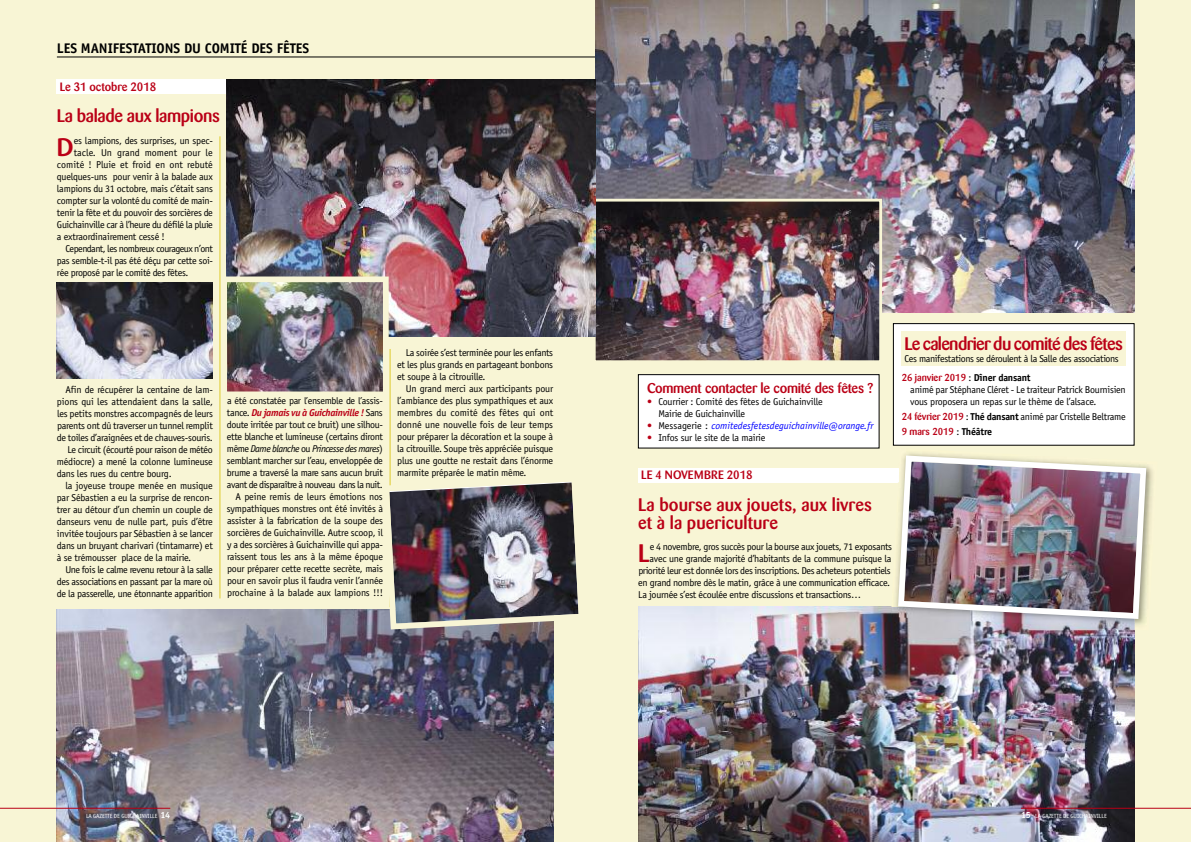
<style>
.page{position:relative;width:1191px;height:842px;background:#f8f5d5}
.page>*{position:absolute;margin:0;border:0;box-sizing:border-box;transform-origin:0 0}
.t1{font:500 25.1px "Barmeno";color:#ba0016}
.t2{font:500 18px/18px "Barmeno";letter-spacing:.005em;color:#ba0016}
.t3{font:500 18px "Barmeno";letter-spacing:-.04em;color:#ba0016}
.t4{font:500 18px "Barmeno";letter-spacing:-.02em;color:#ba0016}
.t5{font:700 14px "Officina Sans";letter-spacing:-.005em;color:#000}
.t6{font:500 14px "Barmeno";letter-spacing:-.02em;color:#ba0016}
.t7{font:500 12px "Barmeno";letter-spacing:.015em;color:#ba0016}
.t8{font:500 12px "Barmeno";letter-spacing:-.005em;color:#ba0016}
.t9{font:10px/12px "Officina Sans";letter-spacing:-.03em;color:#000}
.t10{font:10px "Officina Sans";letter-spacing:-.01em;color:#000}
.t11{font:10px "Officina Sans";color:#000}
.t12{font:italic 10px "Officina Sans";color:#00f}
.t13{font:500 10px "Barmeno";letter-spacing:-.005em;color:#ba0016}
.t14{font:10px "Officina Sans";letter-spacing:-.05em;color:#000}
.t15{font:6px "Officina Sans";letter-spacing:-.02em;color:#fff}
.s1{font-weight:700;font-style:italic;color:#ba0016}
.s2{font-style:italic}
.s3{color:#ba0016}
.s4{font-style:normal;color:#ba0016}
.s5{font-style:normal;color:#000}
.s6{font-family:"Officina Sans";font-weight:400;color:#000}
.s7{font-family:"Officina Sans";font-weight:700;color:#000}
.s8{font-family:"Barmeno";font-weight:500;color:#ba0016}
.s9{font-weight:700}
.s10{font-weight:700;font-size:9px}
</style>
<div class="page">
<div style="left:893px;top:324px;width:241px;height:121px;background:#fff"></div>
<div style="left:893px;top:323px;width:241px;height:122px;border:1px solid #000"></div>
<div style="left:901px;top:332px;width:224px;height:34px;background:#f8f5d5"></div>
<div style="left:638px;top:468px;width:261px;height:14px;background:#fff"></div>
<hr style="left:57px;top:57px;width:538px;height:1px;background:#000">
<div style="left:57px;top:80px;width:281px;height:14px;background:#fff"></div>
<div style="left:638px;top:375px;width:241px;height:73px;background:#fff"></div>
<div style="left:638px;top:374px;width:241px;height:74px;border:1px solid #000"></div>
<img style="left:638px;top:607px;width:496px;height:235px">
<hr style="left:220px;top:136px;width:1px;height:462px;background:#decb2d">
<hr style="left:390px;top:349px;width:1px;height:258px;background:#decb2d">
<img style="left:57px;top:282px;width:156px;height:96px">
<img style="left:595px;top:0;width:539px;height:312px">
<img style="left:57px;top:610px;width:496px;height:232px">
<img style="left:597px;top:203px;width:281px;height:156px">
<div style="left:593px;top:199px;width:289px;height:164px;border:3px solid #f8f5d5"></div>
<img style="left:227px;top:80px;width:369px;height:256px">
<img style="left:380px;top:473px;width:199px;height:159px">
<img style="left:891px;top:467px;width:262px;height:163px">
<img style="left:891px;top:607px;width:243px;height:23px">
<img style="left:895px;top:452px;width:254px;height:170px">
<hr style="left:1021px;top:808px;width:170px;height:1px;background:#ba0016">
<hr style="left:0;top:808px;width:170px;height:1px;background:#ba0016">
<img style="left:228px;top:283px;width:154px;height:107px">
<div style="left:221px;top:276px;width:168px;height:121px;border:6px solid #f8f5d5"></div>
<h3 class="t5" style="left:57px;top:43px;width:254px">LES MANIFESTATIONS DU COMITÉ DES FÊTES</h3>
<p class="t8" style="left:60px;top:82px;width:98px">Le 31 octobre 2018</p>
<h2 class="t4" style="left:57px;top:108px;width:165px">La balade aux lampions</h2>
<h1 class="t1" style="left:57px;top:136px;width:18px">D</h1>
<p class="t9" style="left:74px;top:135px;width:141px">es lampions, des surprises, un spec-</p>
<p class="t11" style="left:74px;top:148px;width:141px">tacle. Un grand moment pour le</p>
<p class="t11" style="left:57px;top:160px;width:157px">comité ! Pluie et froid en ont rebuté</p>
<p class="t9" style="left:57px;top:171px;width:157px">quelques-uns pour venir à la balade aux</p>
<p class="t9" style="left:57px;top:183px;width:157px">lampions du 31 octobre, mais c’était sans</p>
<p class="t9" style="left:57px;top:195px;width:157px">compter sur la volonté du comité de main-</p>
<p class="t9" style="left:57px;top:207px;width:157px">tenir la fête et du pouvoir des sorcières de</p>
<p class="t9" style="left:57px;top:219px;width:157px">Guichainville car à l’heure du défilé la pluie</p>
<p class="t9" style="left:57px;top:231px;width:109px">a extraordinairement cessé !</p>
<p class="t14" style="left:65px;top:244px;width:149px">Cependant, les nombreux courageux n’ont</p>
<p class="t9" style="left:57px;top:255px;width:157px">pas semble-t-il pas été déçu par cette soi-</p>
<p class="t9" style="left:57px;top:267px;width:133px">rée proposé par le comité des fêtes.</p>
<p class="t9" style="left:66px;top:384px;width:149px">Afin de récupérer la centaine de lam-</p>
<p class="t10" style="left:57px;top:397px;width:157px">pions qui les attendaient dans la salle,</p>
<p class="t9" style="left:57px;top:408px;width:157px">les petits monstres accompagnés de leurs</p>
<p class="t9" style="left:57px;top:420px;width:157px">parents ont dû traverser un tunnel remplit</p>
<p class="t9" style="left:57px;top:432px;width:157px">de toiles d’a raignées et de chauves-souris.</p>
<p class="t9" style="left:67px;top:444px;width:147px">Le circuit (écourté pour raison de météo</p>
<p class="t9" style="left:57px;top:456px;width:157px">médiocre) a mené la colonne lumineuse</p>
<p class="t9" style="left:57px;top:468px;width:116px">dans les rues du centre bourg.</p>
<p class="t10" style="left:65px;top:481px;width:149px">la joyeuse troupe menée en musique</p>
<p class="t9" style="left:57px;top:492px;width:157px">par Sébastien a eu la surprise de rencon-</p>
<p class="t9" style="left:57px;top:504px;width:157px">trer au détour d’un chemin un couple de</p>
<p class="t9" style="left:57px;top:516px;width:157px">danseurs venu de nulle part, puis d’être</p>
<p class="t9" style="left:57px;top:528px;width:157px">invitée toujours par Sébastien à se lancer</p>
<p class="t9" style="left:57px;top:540px;width:157px">dans un bruyant charivari (tintamarre) et</p>
<p class="t9" style="left:57px;top:552px;width:136px">à se trémousser place de la mairie.</p>
<p class="t9" style="left:65px;top:564px;width:149px">Une fois le calme revenu retour à la salle</p>
<p class="t9" style="left:57px;top:576px;width:157px">des associations en passant par la mare où</p>
<p class="t9" style="left:57px;top:588px;width:157px">de la passerelle, une étonnante apparition</p>
<p class="t9" style="left:227px;top:396px;width:158px;text-align:right">a été constatée par l’ensemble de l’assis&shy;tance. <span class="s1">Du jamais vu à Guichainville !</span> Sans doute irritée par tout ce bruit) une silhou - ette blanche et lumineuse (certains diront même <span class="s2">Dame blanche</span> ou <span class="s2">Princesse des ma res</span>) semblant marcher sur l’eau, enveloppée de brume a traversé la mare sans aucun bruit avant de disparaître à nouveau dans la nuit.<br>A peine remis de leurs émotions nos sympathiques monstres ont été invités à assister à la fabrication de la soupe des sorcières de Guichainville. Autre scoop, il y a des sorcières à Guichainville qui appa&shy;raissent tous les ans à la même époque pour préparer cette recette secrète, mais pour en savoir plus il faudra venir l’année prochaine à la balade aux lampions !!!</p>
<p class="t9" style="left:397px;top:348px;width:157px;text-align:justify;text-indent:9px">La soirée s’est terminée pour les enfants et les plus grands en partageant bonbons et soupe à la citrouille.</p>
<p class="t9" style="left:397px;top:384px;width:158px;text-align:justify;text-indent:9px">Un grand merci aux participants pour l’ambiance des plus sympathiques et aux membres du comité des fêtes qui ont donné une nouvelle fois de leur temps pour préparer la décoration et la soupe à la citrouille. Soupe très appréciée puisque plus une goutte ne restait dans l’énorme marmite préparée le matin même.</p>
<h3 class="t6" style="left:647px;top:382px;width:228px">Comment contacter le comité des fêtes ?</h3>
<p class="t9" style="left:658px;top:396px;width:166px;text-indent:-11px"><span class="s3">•</span> Courrier : Comité des fêtes de Guichainville<br>Mairie de Guichainville</p>
<p class="t12" style="left:647px;top:422px;width:228px"><span class="s4">•</span> <span class="s5">Messagerie :</span> comitedesfetesdeguichainville@orange.fr</p>
<p class="t9" style="left:647px;top:432px;width:120px"><span class="s3">•</span> Infos sur le site de la mairie</p>
<h2 class="t3" style="left:904px;top:336px;width:220px">Le calendrier du comité des fêtes</h2>
<p class="t9" style="left:904px;top:353px;width:216px">Ces manifestations se déroulent à la Salle des associations</p>
<p class="t13" style="left:901px;top:373px;width:130px">26 janvier 2019 <span class="s6">:</span> <span class="s7">Dîner dansant</span></p>
<p class="t9" style="left:910px;top:384px;width:217px">animé par Stéphane Cléret - Le traiteur Patrick Bournisien vous proposera un repas sur le thème de l’alsace.</p>
<p class="t9" style="left:901px;top:411px;width:225px"><span class="s8">24 février 2019</span> : <span class="s9">Thé dansant</span> animé par Cristelle Beltrame</p>
<p class="t13" style="left:901px;top:427px;width:92px">9 mars 2019 <span class="s6">:</span> <span class="s7">Théâtre</span></p>
<p class="t7" style="left:641px;top:470px;width:113px">LE 4 NOVEMBRE 2018</p>
<h2 class="t2" style="left:638px;top:497px;width:235px">La bourse aux jouets, aux livres et à la puericulture</h2>
<h1 class="t1" style="left:638px;top:542px;width:13px">L</h1>
<p class="t9" style="left:650px;top:541px;width:244px">e 4 novembre, gros succès pour la bourse aux jouets, 71 exposants</p>
<p class="t9" style="left:649px;top:553px;width:243px">avec une grande majorité d’habitants de la commune puisque la</p>
<p class="t9" style="left:638px;top:565px;width:254px">priorité leur est donnée lors des inscriptions. Des acheteurs potentiels</p>
<p class="t9" style="left:638px;top:577px;width:253px">en grand nombre dès le matin, grâce à une communication efficace.</p>
<p class="t9" style="left:638px;top:589px;width:224px">La journée s’est écoulée entre discussions et transactions…</p>
<p class="t15" style="left:86px;top:813px;width:86px">LA GAZETTE DE GUICHAINVILLE <span class="s10">14</span></p>
<p class="t15" style="left:1021px;top:813px;width:87px"><span class="s10">15</span> LA GAZETTE DE GUICHAINVILLE</p>
</div>
